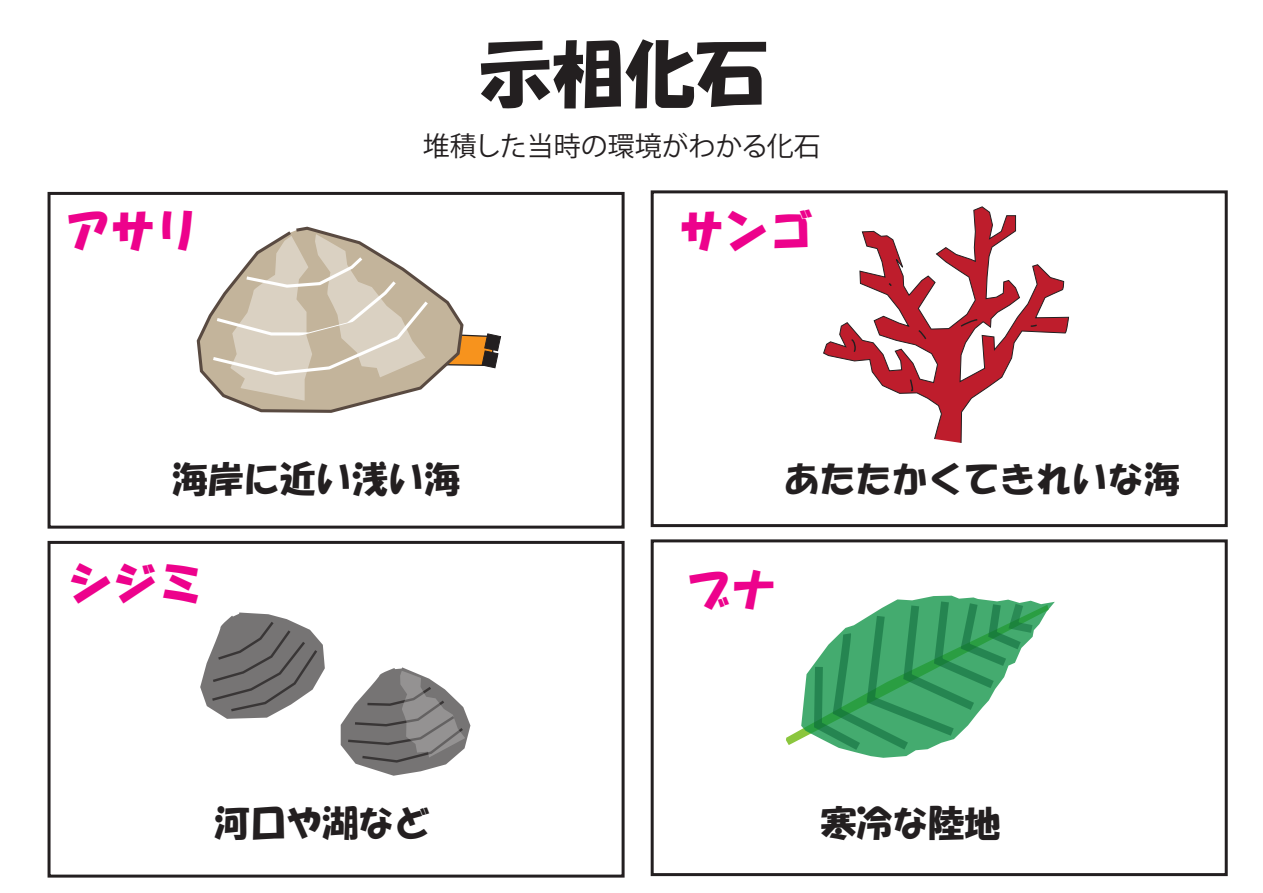
<style>
.page{position:relative;width:1263px;height:893px;background:#fff}
.page>*{position:absolute;margin:0;border:0;box-sizing:border-box;transform-origin:0 0}
.t1{font:72px "HG Soei Kakupoptai";color:#231f20}
.t2{font:45px "HG Soei Kakupoptai";color:#ed028c}
.t3{font:36px "HG Soei Kakupoptai";color:#231f20}
.t4{font:27px "Koz Go Pro";color:#231f20}
</style>
<div class="page">
<svg style="left:196px;top:226px;width:181px;height:187px"></svg>
<svg style="left:210px;top:234px;width:292px;height:167px"></svg>
<svg style="left:341px;top:667px;width:129px;height:109px"></svg>
<svg style="left:200px;top:612px;width:125px;height:107px"></svg>
<svg style="left:823px;top:206px;width:246px;height:237px"></svg>
<svg style="left:887px;top:282px;width:5px;height:5px"></svg>
<svg style="left:917px;top:328px;width:11px;height:13px"></svg>
<svg style="left:959px;top:318px;width:20px;height:10px"></svg>
<svg style="left:909px;top:378px;width:5px;height:13px"></svg>
<svg style="left:1029px;top:323px;width:9px;height:4px"></svg>
<svg style="left:850px;top:338px;width:6px;height:16px"></svg>
<svg style="left:786px;top:596px;width:269px;height:162px"></svg>
<div style="left:48px;top:192px;width:577px;height:337px;border:3px solid #231f20"></div>
<div style="left:651px;top:190px;width:577px;height:337px;border:3px solid #231f20"></div>
<div style="left:651px;top:539px;width:577px;height:337px;border:3px solid #231f20"></div>
<div style="left:48px;top:541px;width:577px;height:337px;border:3px solid #231f20"></div>
<h1 class="t1" style="left:480px;top:38px;width:289px">示相化石</h1>
<p class="t4" style="left:423px;top:129px;width:399px">堆積した当時の環境がわかる化石</p>
<p class="t2" style="left:65px;top:208px;width:137px">アサリ</p>
<p class="t2" style="left:679px;top:208px;width:137px">サンゴ</p>
<p class="t3" style="left:172px;top:461px;width:289px">海岸に近い浅い海</p>
<p class="t3" style="left:784px;top:461px;width:397px">あたたかくてきれいな海</p>
<p class="t2" style="left:68px;top:561px;width:136px">シジミ</p>
<p class="t2" style="left:687px;top:567px;width:91px">ブナ</p>
<p class="t3" style="left:214px;top:805px;width:218px">河口や湖など</p>
<p class="t3" style="left:820px;top:805px;width:181px">寒冷な陸地</p>
</div>
